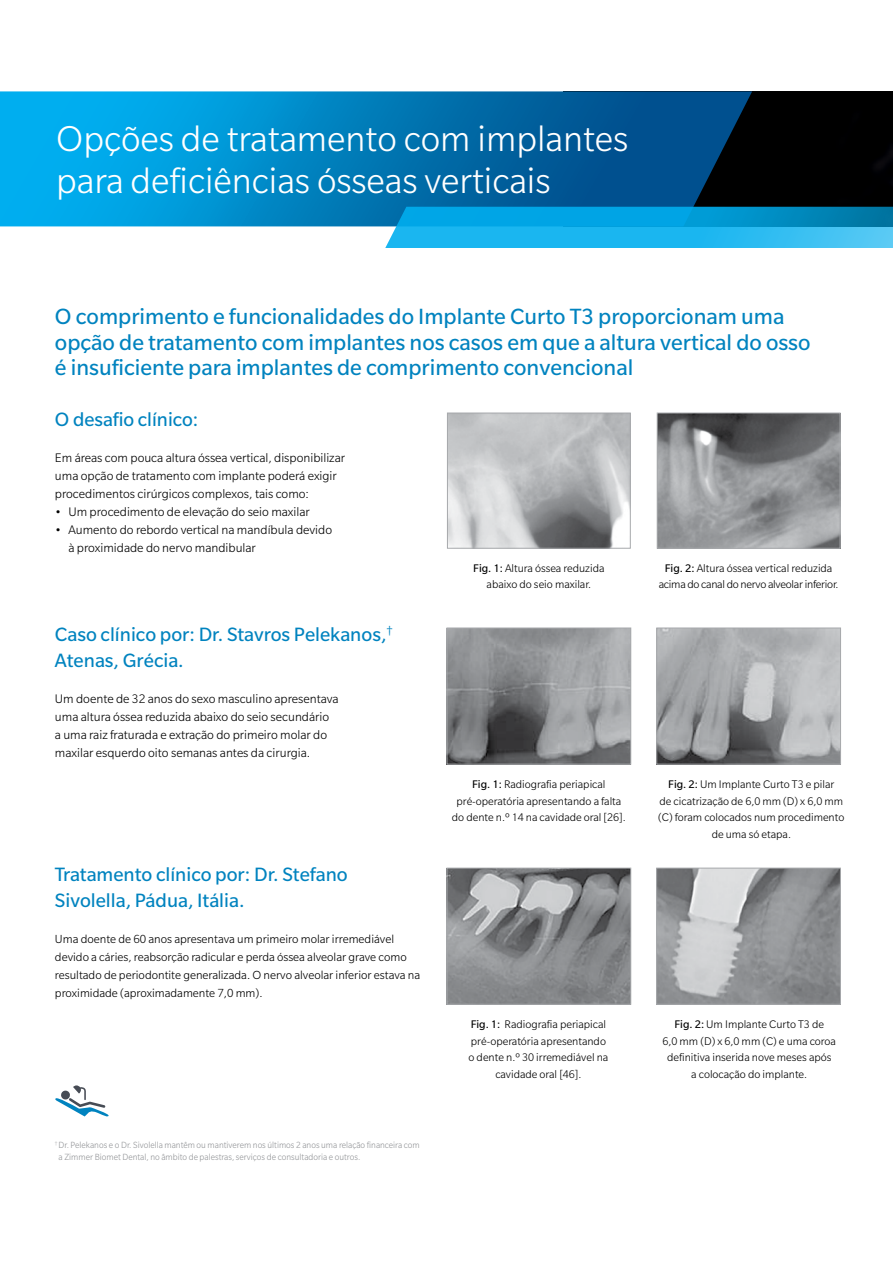
<style>
.page{position:relative;width:893px;height:1263px;background:#fff}
.page>*{position:absolute;margin:0;border:0;box-sizing:border-box;transform-origin:0 0}
.t1{font:300 39px/42px "Slate Pro";color:#fff}
.t2{font:24px/25.5px "Slate Pro";color:#0083bf}
.t3{font:21px/25.5px "Slate Pro";color:#0083bf}
.t4{font:300 13.5px/18px "Slate Pro";color:#000}
.t5{font:300 12.75px/18px "Slate Pro";color:#000}
.t6{font:300 12px/16.5px "Slate Pro";color:#000;text-align:center}
.t7{font:300 12px/16.5px "Slate Pro";letter-spacing:-.02em;color:#000;text-align:center}
.t8{font:300 9.75px/11.7px "Slate Pro";color:#939598;scale:.95 1}
.s1{font-weight:400}
</style>
<div class="page">
<img style="left:659px;top:415px;width:179px;height:132px">
<div style="left:657px;top:413px;width:183px;height:136px;border:1px solid #a7a9ac"></div>
<img style="left:449px;top:415px;width:180px;height:132px">
<div style="left:447px;top:413px;width:184px;height:136px;border:1px solid #a7a9ac"></div>
<img style="left:448px;top:629px;width:181px;height:134px">
<div style="left:446px;top:627px;width:185px;height:138px;border:1px solid #a7a9ac"></div>
<img style="left:658px;top:629px;width:181px;height:134px">
<div style="left:656px;top:627px;width:185px;height:138px;border:1px solid #a7a9ac"></div>
<img style="left:448px;top:870px;width:181px;height:133px">
<div style="left:446px;top:868px;width:185px;height:137px;border:1px solid #a7a9ac"></div>
<img style="left:658px;top:870px;width:181px;height:133px">
<div style="left:656px;top:868px;width:185px;height:137px;border:1px solid #a7a9ac"></div>
<svg style="left:55px;top:1085px;width:54px;height:32px"></svg>
<div style="left:752px;top:91px;width:141px;height:116px;background:#000"></div>
<svg style="left:0;top:91px;width:752px;height:135px;background:#007ab6"></svg>
<svg style="left:379px;top:207px;width:514px;height:40px;background:#15a9e2"></svg>
<h1 class="t1" style="left:56px;top:118px;width:574px">Opções de tratamento com implantes para deficiências ósseas verticais</h1>
<h2 class="t2" style="left:55px;top:304px;width:757px">O comprimento e funcionalidades do Implante Curto T3 proporcionam uma opção de tratamento com implantes nos casos em que a altura vertical do osso é insuficiente para implantes de comprimento convencional</h2>
<h3 class="t3" style="left:55px;top:407px;width:145px">O desafio clínico:</h3>
<p class="t4" style="left:55px;top:449px;width:292px">Em áreas com pouca altura óssea vertical, disponibilizar uma opção de tratamento com implante poderá exigir procedimentos cirúrgicos complexos, tais como:</p>
<p class="t4" style="left:55px;top:503px;width:256px">• Um procedimento de elevação do seio maxilar</p>
<p class="t4" style="left:68px;top:521px;width:265px;text-indent:-14px">• Aumento do rebordo vertical na mandíbula devido à proximidade do nervo mandibular</p>
<h3 class="t3" style="left:55px;top:622px;width:339px">Caso clínico por: Dr. Stavros Pelekanos,<sup>†<br></sup>Atenas, Grécia.</h3>
<p class="t4" style="left:55px;top:689px;width:285px">Um doente de 32 anos do sexo masculino apresentava uma altura óssea reduzida abaixo do seio secundário a uma raiz fraturada e extração do primeiro molar do maxilar esquerdo oito semanas antes da cirurgia.</p>
<h3 class="t3" style="left:55px;top:862px;width:294px">Tratamento clínico por: Dr. Stefano<br>Sivolella, Pádua, Itália.</h3>
<p class="t5" style="left:55px;top:930px;width:367px">Uma doente de 60 anos apresentava um primeiro molar irremediável devido a cáries, reabsorção radicular e perda óssea alveolar grave como resultado de periodontite generalizada. O nervo alveolar inferior estava na proximidade (aproximadamente 7,0 mm).</p>
<p class="t8" style="left:59px;top:1139px;width:382px;text-indent:-4px"><sup>†</sup> Dr. Pelekanos e o Dr. Sivolella mantêm ou mantiverem nos últimos 2 anos uma relação financeira com a Zimmer Biomet Dental, no âmbito de palestras, serviços de consultadoria e outros.</p>
<p class="t6" style="left:473px;top:559px;width:133px"><span class="s1">Fig. 1:</span> Altura óssea reduzida abaixo do seio maxilar.</p>
<p class="t7" style="left:659px;top:559px;width:181px"><span class="s1">Fig. 2:</span> Altura óssea vertical reduzida acima do canal do nervo alveolar inferior.</p>
<p class="t6" style="left:452px;top:776px;width:175px"><span class="s1">Fig. 1:</span> Radiografia periapical pré-operatória apresentando a falta do dente n.º 14 na cavidade oral [26].</p>
<p class="t6" style="left:658px;top:776px;width:188px"><span class="s1">Fig. 2:</span> Um Implante Curto T3 e pilar<br>de cicatrização de 6,0 mm (D) x 6,0 mm (C) foram colocados num procedimento de uma só etapa.</p>
<p class="t6" style="left:468px;top:1016px;width:141px"><span class="s1">Fig. 1:</span> Radiografia periapical pré-operatória apresentando o dente n.º 30 irremediável na cavidade oral [46].</p>
<p class="t6" style="left:662px;top:1016px;width:175px"><span class="s1">Fig. 2:</span> Um Implante Curto T3 de<br>6,0 mm (D) x 6,0 mm (C) e uma coroa definitiva inserida nove meses após<br>a colocação do implante.</p>
</div>
